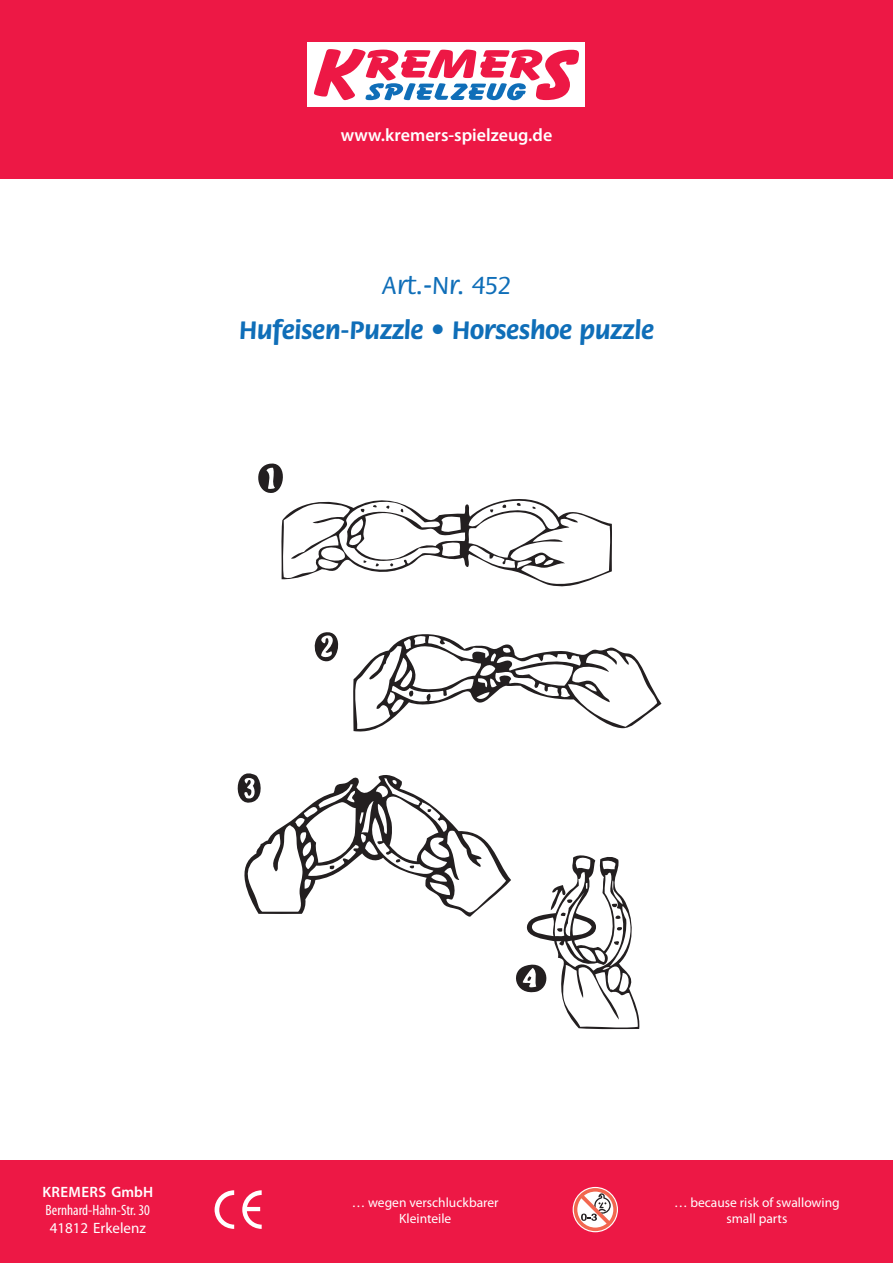
<style>
.page{position:relative;width:893px;height:1263px;background:#fff}
.page>*{position:absolute;margin:0;border:0;box-sizing:border-box;transform-origin:0 0}
.t1{font:700 27px "Flora Std";color:#0f6eb8}
.t2{font:500 27px "Flora Std";color:#0f6eb8}
.t3{font:600 18px "Myriad Pro";color:#fff}
.t4{font:condensed 15px "Myriad Pro";color:#fff}
.t5{font:15px "Myriad Pro";color:#fff}
.t6{font:600 15px "Myriad Pro";letter-spacing:.025em;color:#fff}
.t7{font:13.5px/16.2px "Myriad Pro";color:#fff;text-align:center}
</style>
<div class="page">
<div style="left:0;top:0;width:893px;height:179px;background:#ed1845"></div>
<div style="left:0;top:1161px;width:893px;height:102px;background:#ed1845"></div>
<div style="left:308px;top:43px;width:277px;height:64px;background:#fff"></div>
<svg style="left:314px;top:49px;width:265px;height:51px"></svg>
<svg style="left:215px;top:1190px;width:19px;height:39px"></svg>
<svg style="left:242px;top:1190px;width:20px;height:39px"></svg>
<svg style="left:574px;top:1188px;width:43px;height:43px;background:#e69a9a"></svg>
<svg style="left:314px;top:632px;width:25px;height:30px"></svg>
<svg style="left:237px;top:773px;width:403px;height:256px"></svg>
<svg style="left:258px;top:463px;width:354px;height:124px"></svg>
<svg style="left:353px;top:634px;width:308px;height:98px"></svg>
<h2 class="t3" style="left:341px;top:124px;width:213px">www.kremers-spielzeug.de</h2>
<h1 class="t2" style="left:382px;top:271px;width:131px">Art.-Nr. 452</h1>
<h1 class="t1" style="left:239px;top:315px;width:416px">Hufeisen-Puzzle • Horseshoe puzzle</h1>
<p class="t6" style="left:43px;top:1182px;width:112px">KREMERS GmbH</p>
<p class="t4" style="left:46px;top:1201px;width:106px">Bernhard-Hahn-Str. 30</p>
<p class="t5" style="left:50px;top:1219px;width:98px">41812 Erkelenz</p>
<p class="t7" style="left:352px;top:1194px;width:148px">… wegen verschluckbarer<br>Kleinteile</p>
<p class="t7" style="left:674px;top:1194px;width:167px">… because risk of swallowing small parts</p>
</div>
